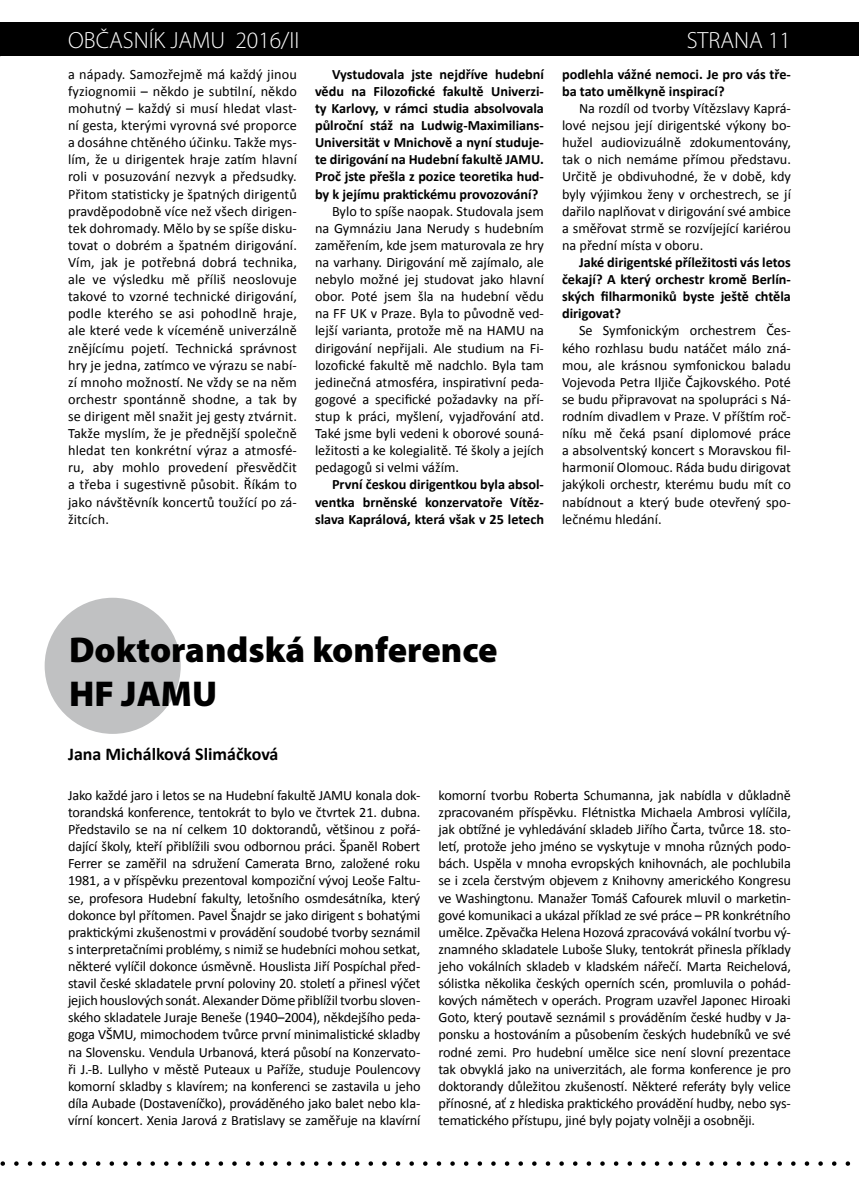
<style>
.page{position:relative;width:859px;height:1187px;background:#fff}
.page>*{position:absolute;margin:0;border:0;box-sizing:border-box;transform-origin:0 0}
.t1{font:900 36px/43.2px "Myriad Pro";color:#000}
.t2{font:300 23.55px "Myriad Pro";color:#fff}
.t3{font:700 18px "Calibri";color:#000}
.t4{font:14.25px/17.1px "Calibri";color:#000;text-align:justify}
.t5{font:700 14.25px/17.1px "Calibri";color:#000;text-align:justify}
</style>
<div class="page">
<div style="left:0;top:22px;width:859px;height:34px;background:#000"></div>
<svg style="left:0;top:1161px;width:851px;height:4px"></svg>
<div style="left:45px;top:597px;width:136px;height:136px;background:#c0c1c2;border-radius:50%"></div>
<h2 class="t2" style="left:68px;top:26px;width:233px">OBČASNÍK JAMU 2016/II</h2>
<h2 class="t2" style="left:687px;top:26px;width:106px">STRANA 11</h2>
<p class="t4" style="left:68px;top:65px;width:230px">a nápady. Samozřejmě má každý jinou fyziognomii – někdo je subtilní, někdo mohutný – každý si musí hledat vlast&shy;ní gesta, kterými vyrovná své proporce a dosáhne chtěného účinku. Takže mys&shy;lím, že u dirigentek hraje zatím hlavní roli v posuzování nezvyk a předsudky.<br>Přitom statisticky je špatných dirigentů pravděpodobně více než všech dirigen&shy;tek dohromady. Mělo by se spíše disku&shy;tovat o dobrém a špatném dirigování.<br>Vím, jak je potřebná dobrá technika, ale ve výsledku mě příliš neoslovuje takové to vzorné technické dirigování, podle kterého se asi pohodlně hraje, ale které vede k víceméně univerzálně znějícímu pojetí. Technická správnost hry je jedna, zatímco ve výrazu se nabí&shy;zí mnoho možností. Ne vždy se na něm orchestr spontánně shodne, a tak by se dirigent měl snažit jej gesty ztvárnit.<br>Takže myslím, že je přednější společně hledat ten konkrétní výraz a atmosfé&shy;ru, aby mohlo provedení přesvědčit a třeba i sugestivně působit. Říkám to jako návštěvník koncertů toužící po zá&shy;žitcích.</p>
<p class="t5" style="left:315px;top:65px;width:230px;text-indent:17px">Vystudovala jste nejdříve hudební vědu na Filozofické fakultě Univerzi&shy;ty Karlovy, v rámci studia absolvovala půlroční stáž na Ludwig-Maximilians-Universität v Mnichově a nyní studuje&shy;te dirigování na Hudební fakultě JAMU.<br>Proč jste přešla z pozice teoretika hud&shy;by k jejímu praktickému provozování?</p>
<p class="t5" style="left:562px;top:65px;width:230px">podlehla vážné nemoci. Je pro vás tře&shy;ba tato umělkyně inspirací?</p>
<p class="t4" style="left:562px;top:99px;width:230px;text-indent:17px">Na rozdíl od tvorby Vítězslavy Kaprá&shy;lové nejsou její dirigentské výkony bo&shy;hužel audiovizuálně zdokumentovány, tak o nich nemáme přímou představu.<br>Určitě je obdivuhodné, že v době, kdy byly výjimkou ženy v orchestrech, se jí dařilo naplňovat v dirigování své ambice a směřovat strmě se rozvíjející kariérou na přední místa v oboru.</p>
<p class="t5" style="left:562px;top:253px;width:230px;text-indent:17px">Jaké dirigentské příležitosti vás letos čekají? A který orchestr kromě Berlín&shy;ských filharmoniků byste ještě chtěla dirigovat?</p>
<p class="t4" style="left:562px;top:322px;width:230px;text-indent:17px">Se Symfonickým orchestrem Čes&shy;kého rozhlasu budu natáčet málo zná&shy;mou, ale krásnou symfonickou baladu Vojevoda Petra Iljiče Čajkovského. Poté se budu připravovat na spolupráci s Ná&shy;rodním divadlem v Praze. V příštím roč&shy;níku mě čeká psaní diplomové práce a absolventský koncert s Moravskou fil&shy;harmonií Olomouc. Ráda budu dirigovat jakýkoli orchestr, kterému budu mít co nabídnout a který bude otevřený spo&shy;lečnému hledání.</p>
<p class="t4" style="left:315px;top:202px;width:230px;text-indent:17px">Bylo to spíše naopak. Studovala jsem na Gymnáziu Jana Nerudy s hudebním zaměřením, kde jsem maturovala ze hry na varhany. Dirigování mě zajímalo, ale nebylo možné jej studovat jako hlavní obor. Poté jsem šla na hudební vědu na FF UK v Praze. Byla to původně ved&shy;lejší varianta, protože mě na HAMU na dirigování nepřijali. Ale studium na Fi&shy;lozofické fakultě mě nadchlo. Byla tam jedinečná atmosféra, inspirativní peda&shy;gogové a specifické požadavky na pří&shy;stup k práci, myšlení, vyjadřování atd.<br>Také jsme byli vedeni k oborové souná&shy;ležitosti a ke kolegialitě. Té školy a jejích pedagogů si velmi vážím.</p>
<p class="t5" style="left:315px;top:475px;width:230px;text-indent:17px">První českou dirigentkou byla absol&shy;ventka brněnské konzervatoře Vítěz&shy;slava Kaprálová, která však v 25 letech</p>
<h1 class="t1" style="left:69px;top:627px;width:430px">Doktorandská konference<br>HF JAMU</h1>
<p class="t3" style="left:68px;top:741px;width:212px">Jana Michálková Slimáčková</p>
<p class="t4" style="left:68px;top:786px;width:354px">Jako každé jaro i letos se na Hudební fakultě JAMU konala dok&shy;torandská konference, tentokrát to bylo ve čtvrtek 21. dubna.<br>Představilo se na ní celkem 10 doktorandů, většinou z pořá&shy;dající školy, kteří přiblížili svou odbornou práci. Španěl Robert Ferrer se zaměřil na sdružení Camerata Brno, založené roku 1981, a v příspěvku prezentoval kompoziční vývoj Leoše Faltu&shy;se, profesora Hudební fakulty, letošního osmdesátníka, který dokonce byl přítomen. Pavel Šnajdr se jako dirigent s bohatými praktickými zkušenostmi v provádění soudobé tvorby seznámil s interpretačními problémy, s nimiž se hudebníci mohou setkat, některé vylíčil dokonce úsměvně. Houslista Jiří Pospíchal před&shy;stavil české skladatele první poloviny 20. století a přinesl výčet jejich houslových sonát. Alexander Döme přiblížil tvorbu sloven&shy;ského skladatele Juraje Beneše (1940–2004), někdejšího peda&shy;goga VŠMU, mimochodem tvůrce první minimalistické skladby na Slovensku. Vendula Urbanová, která působí na Konzervato&shy;ři J.-B. Lullyho v městě Puteaux u Paříže, studuje Poulencovy komorní skladby s klavírem; na konferenci se zastavila u jeho díla Aubade (Dostaveníčko), prováděného jako balet nebo kla&shy;vírní koncert. Xenia Jarová z Bratislavy se zaměřuje na klavírní</p>
<p class="t4" style="left:438px;top:786px;width:354px">komorní tvorbu Roberta Schumanna, jak nabídla v důkladně zpracovaném příspěvku. Flétnistka Michaela Ambrosi vylíčila, jak obtížné je vyhledávání skladeb Jiřího Čarta, tvůrce 18. sto&shy;letí, protože jeho jméno se vyskytuje v mnoha různých podo&shy;bách. Uspěla v mnoha evropských knihovnách, ale pochlubila se i zcela čerstvým objevem z Knihovny amerického Kongresu ve Washingtonu. Manažer Tomáš Cafourek mluvil o marketin&shy;gové komunikaci a ukázal příklad ze své práce – PR konkrétního umělce. Zpěvačka Helena Hozová zpracovává vokální tvorbu vý&shy;znamného skladatele Luboše Sluky, tentokrát přinesla příklady jeho vokálních skladeb v kladském nářečí. Marta Reichelová, sólistka několika českých operních scén, promluvila o pohád&shy;kových námětech v operách. Program uzavřel Japonec Hiroaki Goto, který poutavě seznámil s prováděním české hudby v Ja&shy;ponsku a hostováním a působením českých hudebníků ve své rodné zemi. Pro hudební umělce sice není slovní prezentace tak obvyklá jako na univerzitách, ale forma konference je pro doktorandy důležitou zkušeností. Některé referáty byly velice přínosné, ať z hlediska praktického provádění hudby, nebo sys&shy;tematického přístupu, jiné byly pojaty volněji a osobněji.</p>
</div>
